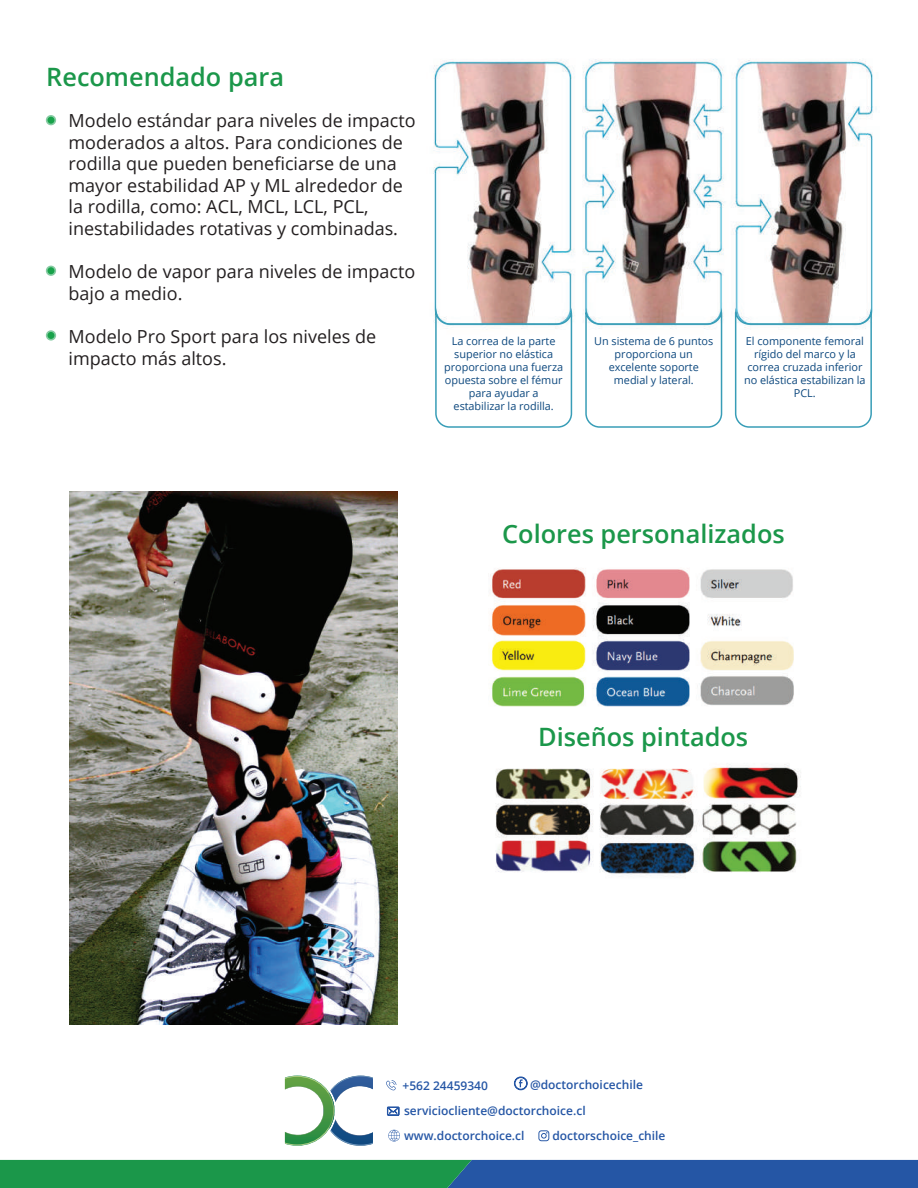
<style>
.page{position:relative;width:918px;height:1188px;background:#fff}
.page>*{position:absolute;margin:0;border:0;box-sizing:border-box;transform-origin:0 0}
.t1{font:600 25.35px "Open Sans";color:#1b974a}
.t2{font:18px/21.6px "Open Sans";color:#231f20}
.t3{font:600 12px/24.6px "Open Sans";color:#2556a5}
.t4{font:10.95px/13px "Open Sans";letter-spacing:-.005em;color:#0d487e;text-align:center}
</style>
<div class="page">
<img style="left:433px;top:59px;width:444px;height:263px">
<svg style="left:434px;top:302px;width:139px;height:126px"></svg>
<svg style="left:585px;top:302px;width:138px;height:126px"></svg>
<svg style="left:734px;top:302px;width:139px;height:126px"></svg>
<svg style="left:0;top:1160px;width:918px;height:28px;background:#207677"></svg>
<div style="left:47px;top:116px;width:8px;height:8px;background:#18a24a;border-radius:50%"></div>
<div style="left:46px;top:115px;width:10px;height:10px;border:2px solid #85cba2;border-radius:50%"></div>
<div style="left:47px;top:331px;width:8px;height:9px;background:#18a24a;border-radius:50%"></div>
<div style="left:46px;top:330px;width:10px;height:11px;border:2px solid #85cba2;border-radius:50%"></div>
<div style="left:47px;top:266px;width:8px;height:9px;background:#18a24a;border-radius:50%"></div>
<div style="left:46px;top:266px;width:10px;height:10px;border:2px solid #85cba2;border-radius:50%"></div>
<img style="left:489px;top:568px;width:305px;height:139px">
<img style="left:496px;top:764px;width:305px;height:111px">
<img style="left:69px;top:491px;width:329px;height:533px">
<svg style="left:285px;top:1076px;width:88px;height:70px"></svg>
<svg style="left:387px;top:1107px;width:12px;height:9px"></svg>
<svg style="left:388px;top:1130px;width:12px;height:11px"></svg>
<svg style="left:386px;top:1080px;width:10px;height:10px"></svg>
<svg style="left:514px;top:1077px;width:13px;height:13px"></svg>
<svg style="left:538px;top:1130px;width:11px;height:11px"></svg>
<h1 class="t1" style="left:46px;top:59px;width:239px">Recomendado para</h1>
<p class="t2" style="left:69px;top:109px;width:349px">Modelo estándar para niveles de impacto moderados a altos. Para condiciones de rodilla que pueden beneficiarse de una mayor estabilidad AP y ML alrededor de la rodilla, como: ACL, MCL, LCL, PCL, inestabilidades rotativas y combinadas.</p>
<p class="t2" style="left:69px;top:260px;width:348px">Modelo de vapor para niveles de impacto bajo a medio.</p>
<p class="t2" style="left:69px;top:325px;width:309px">Modelo Pro Sport para los niveles de impacto más altos.</p>
<p class="t4" style="left:444px;top:334px;width:120px">La correa de la parte superior no elástica proporciona una fuerza opuesta sobre el fémur para ayudar a estabilizar la rodilla.</p>
<p class="t4" style="left:594px;top:334px;width:120px">Un sistema de 6 puntos proporciona un excelente soporte medial y lateral.</p>
<p class="t4" style="left:744px;top:334px;width:123px">El componente femoral rígido del marco y la correa cruzada inferior no elástica estabilizan la<br>PCL.</p>
<h1 class="t1" style="left:502px;top:516px;width:284px">Colores personalizados</h1>
<h1 class="t1" style="left:538px;top:719px;width:211px">Diseños pintados</h1>
<p class="t3" style="left:403px;top:1073px;width:87px">+562 24459340</p>
<p class="t3" style="left:530px;top:1072px;width:115px">@doctorchoicechile</p>
<p class="t3" style="left:404px;top:1098px;width:183px">serviciocliente@doctorchoice.cl www.doctorchoice.cl</p>
<p class="t3" style="left:552px;top:1123px;width:115px">doctorschoice_chile</p>
</div>
